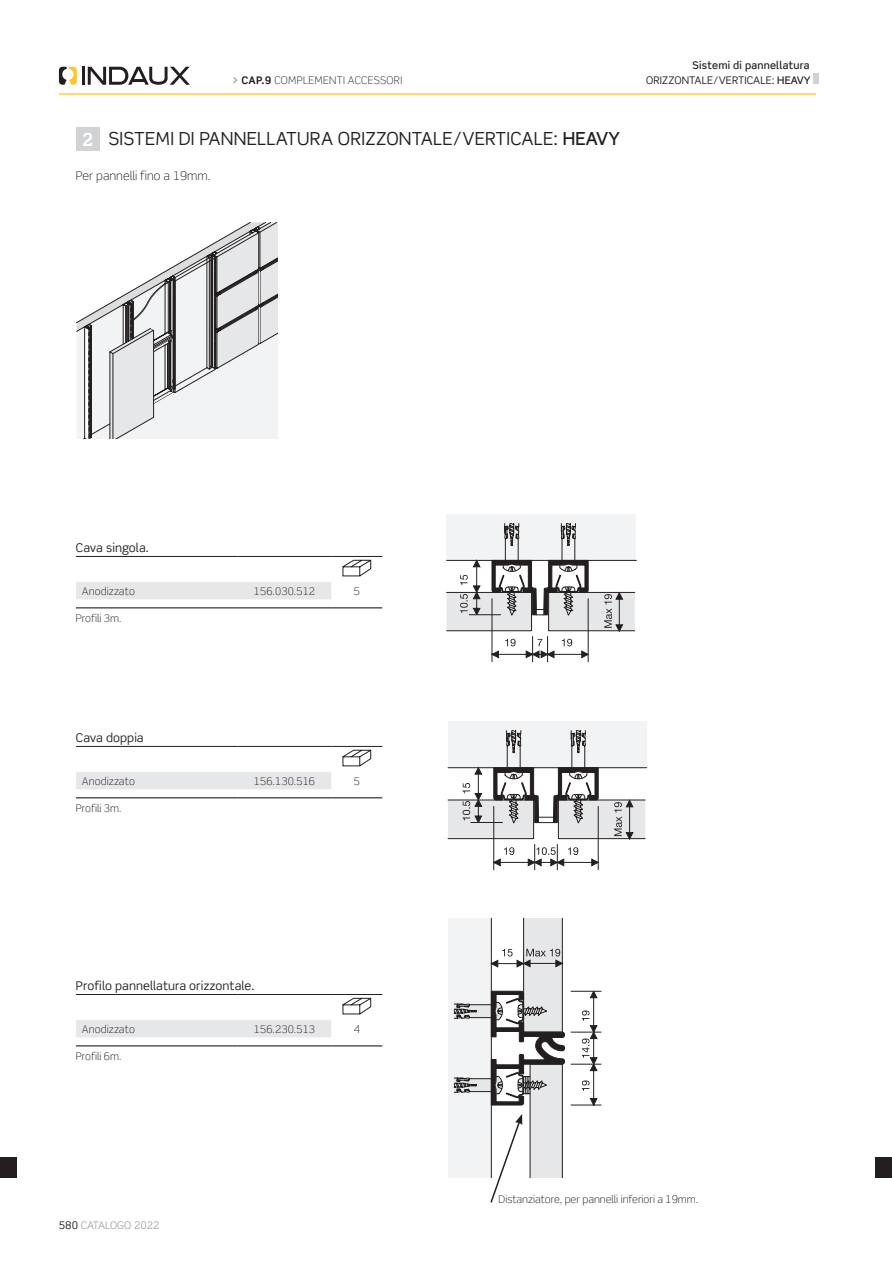
<style>
.page{position:relative;width:892px;height:1264px;background:#fff}
.page>*{position:absolute;margin:0;border:0;box-sizing:border-box;transform-origin:0 0}
.TITULU_1{font:18px "Scene Pro";letter-spacing:.01em;color:#231f20}
.TITULU_1-2{font:700 18px "Scene Pro";color:#fff}
.tabl__TITULO{font:12px "Scene Pro";letter-spacing:.005em;color:#231f20}
.descripción{font:300 12px "Scene Pro";color:#231f20}
.notas{font:300 10.5px "Scene Pro";color:#231f20}
.tabl__texto{font:300 10.5px "Scene Pro";letter-spacing:.01em;color:#231f20}
.cab__TITULU_1{font:10.5px "Scene Pro";letter-spacing:.01em;color:#231f20}
.notas-2{font:300 10.5px "Scene Pro";letter-spacing:.03em;color:#231f20}
.cab__TITULU_Ø{font:500 10.5px "Scene Pro";letter-spacing:.02em;color:#231f20}
.t1{font:10.5px "Scene Pro";color:#a8a9ad}
.s1{font-weight:700}
.s2{font-weight:500}
.s3{color:#231f20}
</style>
<div class="page">
<hr style="left:59px;top:93px;width:756px;height:2px;background:#fec210">
<svg style="left:59px;top:67px;width:18px;height:18px"></svg>
<hr style="left:82px;top:67px;width:3px;height:18px;background:#231f20">
<svg style="left:88px;top:67px;width:102px;height:18px"></svg>
<div style="left:813px;top:73px;width:5px;height:11px;background:#d1d2d4"></div>
<div style="left:76px;top:583px;width:255px;height:16px;background:#e6e7e9"></div>
<hr style="left:76px;top:556px;width:161px;height:1px;background:#231f20">
<hr style="left:237px;top:556px;width:94px;height:1px;background:#231f20">
<hr style="left:331px;top:556px;width:51px;height:1px;background:#231f20">
<hr style="left:76px;top:607px;width:161px;height:1px;background:#231f20">
<hr style="left:237px;top:607px;width:94px;height:1px;background:#231f20">
<hr style="left:331px;top:607px;width:51px;height:1px;background:#231f20">
<hr style="left:76px;top:582px;width:161px;height:1px;background:#e6e7e9">
<hr style="left:237px;top:582px;width:94px;height:1px;background:#e6e7e9">
<svg style="left:342px;top:560px;width:29px;height:16px"></svg>
<div style="left:76px;top:773px;width:255px;height:16px;background:#e6e7e9"></div>
<hr style="left:76px;top:746px;width:161px;height:1px;background:#231f20">
<hr style="left:237px;top:746px;width:94px;height:1px;background:#231f20">
<hr style="left:331px;top:746px;width:51px;height:1px;background:#231f20">
<hr style="left:76px;top:797px;width:161px;height:1px;background:#231f20">
<hr style="left:237px;top:797px;width:94px;height:1px;background:#231f20">
<hr style="left:331px;top:797px;width:51px;height:1px;background:#231f20">
<hr style="left:76px;top:772px;width:161px;height:1px;background:#e6e7e9">
<hr style="left:237px;top:772px;width:94px;height:1px;background:#e6e7e9">
<svg style="left:342px;top:750px;width:29px;height:16px"></svg>
<div style="left:76px;top:1021px;width:255px;height:16px;background:#e6e7e9"></div>
<hr style="left:76px;top:994px;width:161px;height:1px;background:#231f20">
<hr style="left:237px;top:994px;width:94px;height:1px;background:#231f20">
<hr style="left:331px;top:994px;width:51px;height:1px;background:#231f20">
<hr style="left:76px;top:1045px;width:161px;height:1px;background:#231f20">
<hr style="left:237px;top:1045px;width:94px;height:1px;background:#231f20">
<hr style="left:331px;top:1045px;width:51px;height:1px;background:#231f20">
<hr style="left:76px;top:1020px;width:161px;height:1px;background:#e6e7e9">
<hr style="left:237px;top:1020px;width:94px;height:1px;background:#e6e7e9">
<svg style="left:342px;top:998px;width:29px;height:16px"></svg>
<div style="left:446px;top:514px;width:190px;height:46px;background:#f2f3f4"></div>
<svg style="left:446px;top:523px;width:190px;height:139px"></svg>
<div style="left:448px;top:721px;width:198px;height:47px;background:#f2f3f4"></div>
<svg style="left:447px;top:727px;width:200px;height:143px"></svg>
<div style="left:448px;top:918px;width:43px;height:259px;background:#f2f3f4"></div>
<div style="left:76px;top:127px;width:24px;height:24px;background:#d1d2d4"></div>
<svg style="left:453px;top:918px;width:148px;height:285px"></svg>
<svg style="left:76px;top:222px;width:202px;height:216px"></svg>
<div style="left:875px;top:1157px;width:16px;height:20px;background:#231f20"></div>
<div style="left:0;top:1157px;width:17px;height:20px;background:#231f20"></div>
<p class="notas-2" style="left:232px;top:74px;width:171px">&gt; <span class="s1">CAP.9</span> COMPLEMENTI ACCESSORI</p>
<p class="TITULU_1" style="left:108px;top:128px;width:513px">SISTEMI DI PANNELLATURA ORIZZONTALE/VERTICALE: <span class="s2">HEAVY</span></p>
<p class="TITULU_1-2" style="left:82px;top:128px;width:13px">2</p>
<p class="descripción" style="left:76px;top:168px;width:136px">Per pannelli fino a 19mm.</p>
<p class="cab__TITULU_Ø" style="left:692px;top:59px;width:118px">Sistemi di pannellatura</p>
<p class="cab__TITULU_1" style="left:646px;top:74px;width:166px">ORIZZONTALE/VERTICALE: <span class="s2">HEAVY</span></p>
<p class="tabl__TITULO" style="left:76px;top:540px;width:74px">Cava singola.</p>
<p class="tabl__texto" style="left:82px;top:584px;width:54px">Anodizzato</p>
<p class="notas" style="left:76px;top:611px;width:47px">Profili 3m.</p>
<p class="tabl__TITULO" style="left:76px;top:730px;width:69px">Cava doppia</p>
<p class="tabl__texto" style="left:82px;top:774px;width:54px">Anodizzato</p>
<p class="notas" style="left:76px;top:801px;width:47px">Profili 3m.</p>
<p class="tabl__texto" style="left:254px;top:585px;width:63px">156.030.512</p>
<p class="tabl__texto" style="left:353px;top:585px;width:8px">5</p>
<p class="tabl__texto" style="left:254px;top:775px;width:63px">156.130.516</p>
<p class="tabl__texto" style="left:353px;top:775px;width:8px">5</p>
<p class="tabl__TITULO" style="left:76px;top:978px;width:180px">Profilo pannellatura orizzontale.</p>
<p class="tabl__texto" style="left:82px;top:1022px;width:54px">Anodizzato</p>
<p class="notas" style="left:76px;top:1049px;width:47px">Profili 6m.</p>
<p class="tabl__texto" style="left:254px;top:1023px;width:63px">156.230.513</p>
<p class="tabl__texto" style="left:353px;top:1023px;width:8px">4</p>
<p class="t1" style="left:59px;top:1218px;width:102px"><span class="s3">580</span> CATALOGO 2022</p>
<p class="notas" style="left:498px;top:1193px;width:201px">Distanziatore, per pannelli inferiori a 19mm.</p>
</div>
